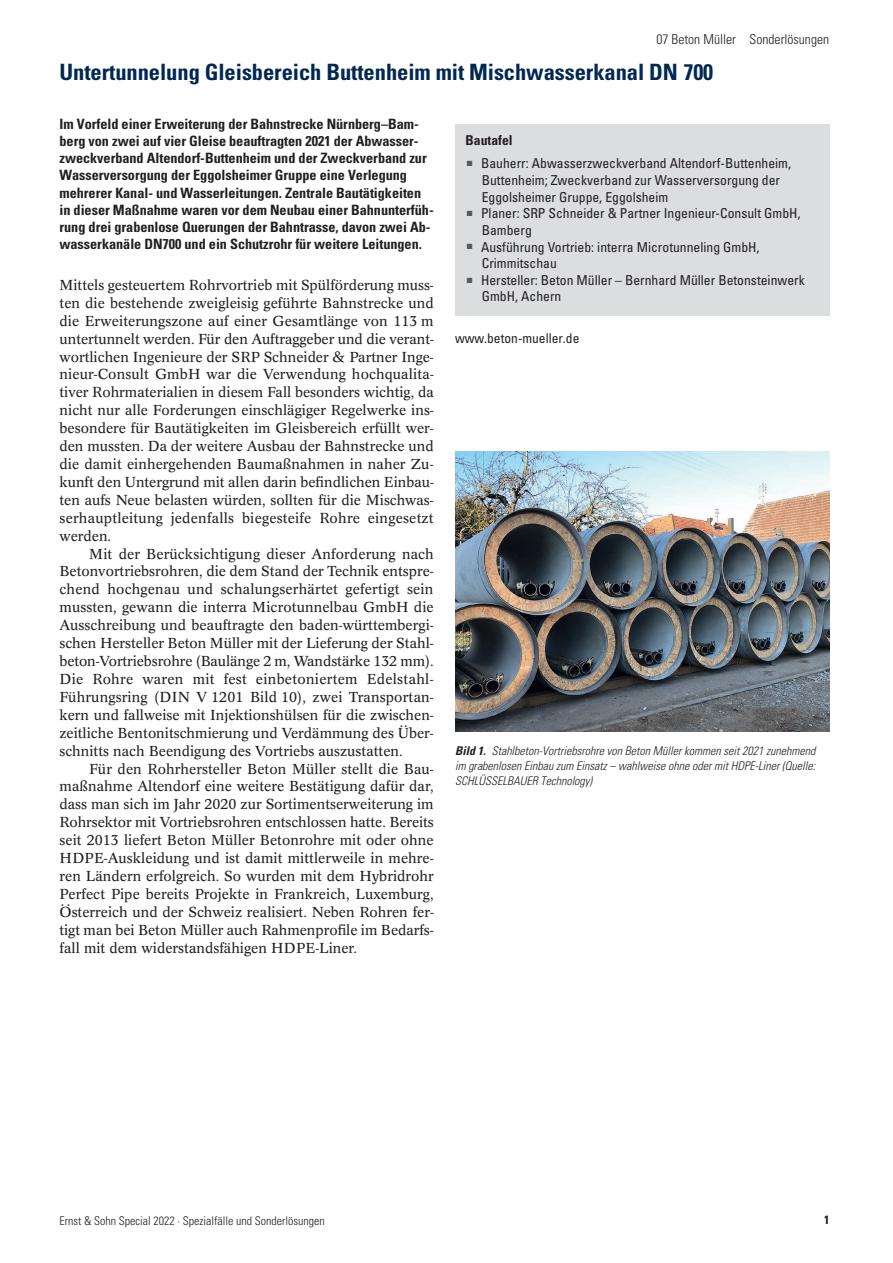
<style>
.page{position:relative;width:893px;height:1263px;background:#fff}
.page>*{position:absolute;margin:0;border:0;box-sizing:border-box;transform-origin:0 0}
.t1{font:700 condensed 22.5px "Univers LT Std";letter-spacing:-.005em;color:#002853}
.t2{font:14.25px/17.9px "Concorde BQ";color:#231f20;text-align:justify}
.t3{font:700 condensed 14.25px/17.2px "Univers LT Std";letter-spacing:-.005em;color:#231f20}
.t4{font:condensed 13.65px/16.6px "Univers LT Std";color:#231f20}
.t5{font:300 condensed 13.65px "Univers LT Std";color:#231f20}
.t6{font:700 condensed 13.65px "Univers LT Std";color:#231f20}
.t7{font:condensed 13.5px "Univers LT Std";color:#231f20}
.t8{font:italic 300 condensed 12px/15px "Univers LT Std";color:#231f20;text-align:justify}
.t9{font:300 condensed 12px "Univers LT Std";color:#231f20}
.t10{font:700 condensed 12px "Univers LT Std";color:#231f20}
.s1{font-weight:700}
</style>
<div class="page">
<div style="left:455px;top:124px;width:374px;height:25px;background:#dcdddf"></div>
<div style="left:455px;top:145px;width:374px;height:71px;background:#dcdddf"></div>
<div style="left:455px;top:195px;width:374px;height:54px;background:#dcdddf"></div>
<div style="left:455px;top:228px;width:374px;height:55px;background:#dcdddf"></div>
<div style="left:455px;top:262px;width:374px;height:54px;background:#dcdddf"></div>
<img style="left:455px;top:451px;width:375px;height:281px">
<p class="t5" style="left:656px;top:31px;width:174px">07 Beton Müller Sonderlösungen</p>
<h1 class="t1" style="left:60px;top:58px;width:655px">Untertunnelung Gleisbereich Buttenheim mit Mischwasserkanal DN 700</h1>
<p class="t3" style="left:60px;top:115px;width:376px">Im Vorfeld einer Erweiterung der Bahnstrecke Nürnberg–Bam&shy;berg von zwei auf vier Gleise beauftragten 2021 der Abwasser&shy;zweckverband Altendorf-Buttenheim und der Zweckverband zur Wasserversorgung der Eggolsheimer Gruppe eine Verlegung mehrerer Kanal- und Wasserleitungen. Zentrale Bautätigkeiten in dieser Maßnahme waren vor dem Neubau einer Bahnunterfüh&shy;rung drei grabenlose Querungen der Bahntrasse, davon zwei Ab&shy;wasserkanäle DN700 und ein Schutzrohr für weitere Leitungen.</p>
<p class="t2" style="left:60px;top:276px;width:376px">Mittels gesteuertem Rohrvortrieb mit Spülförderung muss&shy;ten die bestehende zweigleisig geführte Bahnstrecke und die Erweiterungszone auf einer Gesamtlänge von 113 m untertunnelt werden. Für den Auftraggeber und die verant&shy;wortlichen Ingenieure der SRP Schneider &amp; Partner Inge&shy;nieur-Consult GmbH war die Verwendung hochqualita&shy;tiver Rohrmaterialien in diesem Fall besonders wichtig, da nicht nur alle Forderungen einschlägiger Regelwerke ins&shy;besondere für Bautätigkeiten im Gleisbereich erfüllt wer&shy;den mussten. Da der weitere Ausbau der Bahnstrecke und die damit einhergehenden Baumaßnahmen in naher Zu&shy;kunft den Untergrund mit allen darin befindlichen Einbau&shy;ten aufs Neue belasten würden, sollten für die Mischwas&shy;serhauptleitung jedenfalls biegesteife Rohre eingesetzt werden.</p>
<p class="t2" style="left:59px;top:545px;width:376px;text-indent:30px">Mit der Berücksichtigung dieser Anforderung nach Betonvortriebsrohren, die dem Stand der Technik entspre&shy;chend hochgenau und schalungserhärtet gefertigt sein mussten, gewann die interra Microtunnelbau GmbH die Ausschreibung und beauftragte den baden-württembergi&shy;schen Hersteller Beton Müller mit der Lieferung der Stahl&shy;beton-Vortriebsrohre (Baulänge 2 m, Wandstärke 132 mm).<br>Die Rohre waren mit fest einbetoniertem Edelstahl-Führungsring (DIN V 1201 Bild 10), zwei Transportan&shy;kern und fallweise mit Injektionshülsen für die zwischen&shy;zeitliche Bentonitschmierung und Verdämmung des Über&shy;schnitts nach Beendigung des Vortriebs auszustatten.</p>
<p class="t2" style="left:59px;top:760px;width:376px;text-indent:30px">Für den Rohrhersteller Beton Müller stellt die Bau&shy;maßnahme Altendorf eine weitere Bestätigung dafür dar, dass man sich im Jahr 2020 zur Sortimentserweiterung im Rohrsektor mit Vortriebsrohren entschlossen hatte. Bereits seit 2013 liefert Beton Müller Betonrohre mit oder ohne HDPE-Auskleidung und ist damit mittlerweile in mehre&shy;ren Ländern erfolgreich. So wurden mit dem Hybridrohr Perfect Pipe bereits Projekte in Frankreich, Luxemburg, Österreich und der Schweiz realisiert. Neben Rohren fer&shy;tigt man bei Beton Müller auch Rahmenprofile im Bedarfs&shy;fall mit dem widerstandsfähigen HDPE-Liner.</p>
<p class="t6" style="left:466px;top:132px;width:49px">Bautafel</p>
<p class="t4" style="left:482px;top:155px;width:311px;text-indent:-15px"><sup>■</sup> Bauherr: Abwasserzweckverband Altendorf-Buttenheim,<br>Buttenheim; Zweckverband zur Wasserversorgung der<br>Eggolsheimer Gruppe, Eggolsheim</p>
<p class="t4" style="left:482px;top:205px;width:320px;text-indent:-15px"><sup>■</sup> Planer: SRP Schneider &amp; Partner Ingenieur-Consult GmbH,<br>Bamberg</p>
<p class="t4" style="left:482px;top:238px;width:279px;text-indent:-15px"><sup>■</sup> Ausführung Vortrieb: interra Microtunneling GmbH,<br>Crimmitschau</p>
<p class="t4" style="left:482px;top:271px;width:324px;text-indent:-15px"><sup>■</sup> Hersteller: Beton Müller – Bernhard Müller Betonsteinwerk<br>GmbH, Achern</p>
<p class="t7" style="left:455px;top:329px;width:126px">www.beton-mueller.de</p>
<p class="t8" style="left:455px;top:744px;width:362px"><span class="s1">Bild 1.</span> Stahlbeton-Vortriebsrohre von Beton Müller kommen seit 2021 zunehmend im grabenlosen Einbau zum Einsatz – wahlweise ohne oder mit HDPE-Liner (Quelle:<br>SCHLÜSSELBAUER Technology)</p>
<p class="t9" style="left:60px;top:1213px;width:267px">Ernst &amp; Sohn Special 2022 · Spezialfälle und Sonderlösungen</p>
<p class="t10" style="left:824px;top:1213px;width:7px">1</p>
</div>
